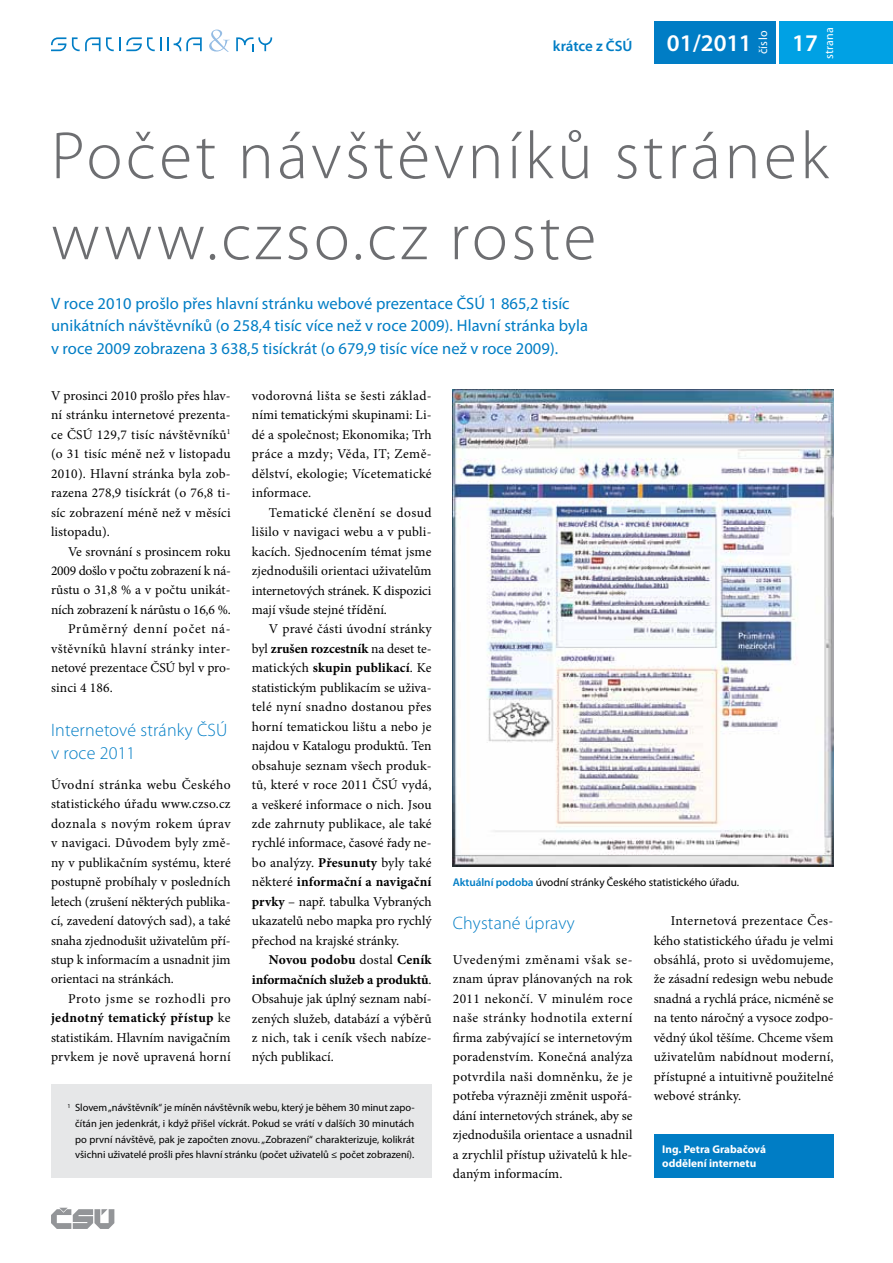
<style>
.page{position:relative;width:893px;height:1263px;background:#fff}
.page>*{position:absolute;margin:0;border:0;box-sizing:border-box;transform-origin:0 0}
.t1{font:300 67.5px/81px "Myriad Pro";letter-spacing:.05em;color:#6d6e71}
.t2{font:600 24px "Myriad Pro";color:#fff}
.t3{font:300 18px/22.5px "Myriad Pro";letter-spacing:.01em;color:#007dc5}
.t4{font:16.5px/22.5px "Myriad Pro";letter-spacing:.005em;color:#007dc5}
.t5{font:600 15px "Myriad Pro";letter-spacing:-.005em;color:#007dc5}
.t6{font:13.5px/19.5px "Minion Pro";color:#000;text-align:justify}
.t7{font:13.5px "Minion Pro";letter-spacing:-.02em;color:#000}
.t8{font:13.5px "Minion Pro";letter-spacing:.03em;color:#000}
.t9{font:13.5px "Minion Pro";letter-spacing:.05em;color:#000}
.t10{font:12px "Myriad Pro";letter-spacing:.02em;color:#fff}
.t11{font:11.25px "Myriad Pro";letter-spacing:-.005em;color:#000}
.t12{font:700 11.25px/14.2px "Myriad Pro";color:#fff}
.t13{font:10.5px/15.8px "Myriad Pro";color:#000;text-align:justify}
.s1{font-weight:700}
.s2{font-weight:600;color:#007dc5}
</style>
<div class="page">
<div style="left:779px;top:21px;width:114px;height:43px;background:#00a1e4"></div>
<div style="left:654px;top:21px;width:89px;height:43px;background:#007dc5"></div>
<div style="left:742px;top:21px;width:34px;height:43px;background:#007dc5"></div>
<svg style="left:51px;top:1208px;width:63px;height:21px"></svg>
<svg style="left:51px;top:37px;width:15px;height:14px"></svg>
<svg style="left:168px;top:37px;width:34px;height:14px"></svg>
<svg style="left:236px;top:37px;width:36px;height:14px"></svg>
<svg style="left:72px;top:37px;width:89px;height:14px"></svg>
<svg style="left:209px;top:30px;width:21px;height:22px"></svg>
<div style="left:51px;top:1084px;width:381px;height:94px;background:#e6e7e8"></div>
<img style="left:453px;top:389px;width:380px;height:478px">
<div style="left:654px;top:1134px;width:179px;height:44px;background:#007dc5"></div>
<p class="t5" style="left:553px;top:36px;width:81px">krátce z ČSÚ</p>
<h2 class="t2" style="left:667px;top:27px;width:86px">01/2011</h2>
<p class="t10" style="left:756px;top:54px;width:25px;rotate:-90deg">číslo</p>
<h2 class="t2" style="left:792px;top:27px;width:27px">17</h2>
<p class="t10" style="left:822px;top:59px;width:34px;rotate:-90deg">strana</p>
<h1 class="t1" style="left:51px;top:115px;width:779px">Počet návštěvníků stránek www.czso.cz roste</h1>
<p class="t4" style="left:51px;top:292px;width:538px">V roce 2010 prošlo přes hlavní stránku webové prezentace ČSÚ 1 865,2 tisíc unikátních návštěvníků (o 258,4 tisíc více než v roce 2009). Hlavní stránka byla v roce 2009 zobrazena 3 638,5 tisíckrát (o 679,9 tisíc více než v roce 2009).</p>
<p class="t6" style="left:51px;top:386px;width:181px">V prosinci 2010 prošlo přes hlav&shy;ní stránku internetové prezenta&shy;ce ČSÚ 129,7 tisíc návštěvníků<sup>1 </sup>(o 31 tisíc méně než v listopadu 2010). Hlavní stránka byla zob&shy;razena 278,9 tisíckrát (o 76,8 ti&shy;síc zobrazení méně než v měsíci listopadu).</p>
<p class="t6" style="left:68px;top:541px;width:164px">Ve srovnání s prosincem roku</p>
<p class="t7" style="left:51px;top:562px;width:181px">2009 došlo v počtu zobrazení k ná-</p>
<p class="t6" style="left:51px;top:580px;width:181px">růstu o 31,8 % a v počtu unikát-</p>
<p class="t6" style="left:51px;top:600px;width:181px">ních zobrazení k nárůstu o 16,6 %.</p>
<p class="t9" style="left:68px;top:620px;width:164px">Průměrný denní počet ná-</p>
<p class="t8" style="left:51px;top:639px;width:181px">vštěvníků hlavní stránky inter-</p>
<p class="t6" style="left:51px;top:658px;width:181px">netové prezentace ČSÚ byl v pro-</p>
<p class="t6" style="left:51px;top:678px;width:63px">sinci 4 186.</p>
<h3 class="t3" style="left:51px;top:719px;width:178px">Internetové stránky ČSÚ v roce 2011</h3>
<p class="t6" style="left:51px;top:775px;width:181px">Úvodní stránka webu Českého statistického úřadu www.czso.cz doznala s novým rokem úprav v navigaci. Důvodem byly změ&shy;ny v publikačním systému, které postupně probíhaly v posledních letech (zrušení některých publika&shy;cí, zavedení datových sad), a také snaha zjednodušit uživatelům pří&shy;stup k informacím a usnadnit jim orientaci na stránkách.</p>
<p class="t6" style="left:51px;top:989px;width:181px;text-indent:17px">Proto jsme se rozhodli pro <span class="s1">jednotný tematický přístup</span> ke statistikám. Hlavním navigačním prvkem je nově upravená horní</p>
<p class="t6" style="left:252px;top:386px;width:181px">vodorovná lišta se šesti základ&shy;ními tematickými skupinami: Li&shy;dé a společnost; Ekonomika; Trh práce a mzdy; Věda, IT; Země&shy;dělství, ekologie; Vícetematické informace.</p>
<p class="t6" style="left:252px;top:503px;width:181px;text-indent:17px">Tematické členění se dosud lišilo v navigaci webu a v publi&shy;kacích. Sjednocením témat jsme zjednodušili orientaci uživatelům internetových stránek. K dispozici mají všude stejné třídění.</p>
<p class="t6" style="left:252px;top:619px;width:181px;text-indent:17px">V pravé části úvodní stránky byl <span class="s1">zrušen rozcestník</span> na deset te&shy;matických <span class="s1">skupin publikací</span>. Ke statistickým publikacím se uživa&shy;telé nyní snadno dostanou přes horní tematickou lištu a nebo je najdou v Katalogu produktů. Ten obsahuje seznam všech produk&shy;tů, které v roce 2011 ČSÚ vydá, a veškeré informace o nich. Jsou zde zahrnuty publikace, ale také rychlé informace, časové řady ne&shy;bo analýzy. <span class="s1">Přesunuty</span> byly také některé <span class="s1">informační a navigační prvky</span> – např. tabulka Vybraných ukazatelů nebo mapka pro rychlý přechod na krajské stránky.</p>
<p class="t6" style="left:252px;top:950px;width:181px;text-indent:17px"><span class="s1">Novou podobu</span> dostal <span class="s1">Ceník informačních služeb a produktů</span>.<br>Obsahuje jak úplný seznam nabí&shy;zených služeb, databází a výběrů z nich, tak i ceník všech nabíze&shy;ných publikací.</p>
<p class="t13" style="left:75px;top:1099px;width:341px;text-indent:-8px"><sup>1</sup> Slovem „návštěvník“ je míněn návštěvník webu, který je během 30 minut zapo&shy;čítán jen jedenkrát, i když přišel víckrát. Pokud se vrátí v dalších 30 minutách po první návštěvě, pak je započten znovu. „Zobrazení“ charakterizuje, kolikrát všichni uživatelé prošli přes hlavní stránku (počet uživatelů ≤ počet zobrazení).</p>
<p class="t11" style="left:453px;top:875px;width:288px"><span class="s2">Aktuální podoba</span> úvodní stránky Českého statistického úřadu.</p>
<h3 class="t3" style="left:453px;top:911px;width:124px">Chystané úpravy</h3>
<p class="t6" style="left:453px;top:950px;width:181px">Uvedenými změnami však se&shy;znam úprav plánovaných na rok 2011 nekončí. V minulém roce naše stránky hodnotila externí firma zabývající se internetovým poradenstvím. Konečná analýza potvrdila naši domněnku, že je potřeba výrazněji změnit uspořá&shy;dání internetových stránek, aby se zjednodušila orientace a usnadnil a zrychlil přístup uživatelů k hle&shy;daným informacím.</p>
<p class="t6" style="left:654px;top:911px;width:181px;text-indent:17px">Internetová prezentace Čes&shy;kého statistického úřadu je velmi obsáhlá, proto si uvědomujeme, že zásadní redesign webu nebude snadná a rychlá práce, nicméně se na tento náročný a vysoce zodpo&shy;vědný úkol těšíme. Chceme všem uživatelům nabídnout moderní, přístupné a intuitivně použitelné webové stránky.</p>
<p class="t12" style="left:662px;top:1141px;width:105px">Ing. Petra Grabačová oddělení internetu</p>
</div>
